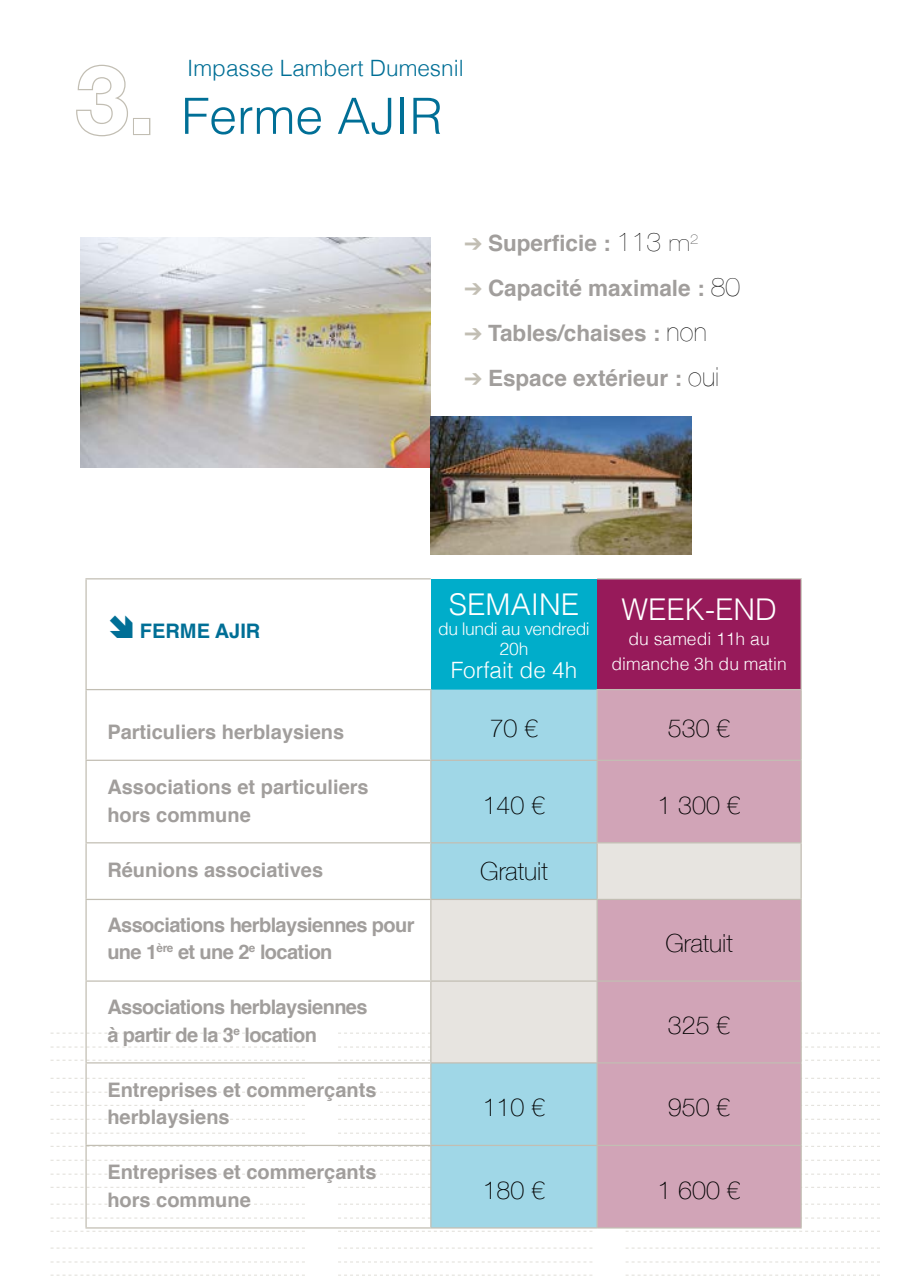
<style>
.page{position:relative;width:922px;height:1276px;background:#fff}
.page>*{position:absolute;margin:0;border:0;box-sizing:border-box;transform-origin:0 0}
.t1{font:300 50px "Helvetica";color:#006f96}
.t2{font:300 30px "Helvetica";color:#fff}
.t3{font:100 25px "Helvetica Neue";color:#000}
.t4{font:700 22.5px "Helvetica";color:#a19e9c}
.t5{font:300 22.5px "Helvetica";color:#006f96}
.t6{font:300 22.5px "Helvetica";color:#fff}
.t7{font:700 20px/27.5px "Helvetica";color:#a19e9c}
.t8{font:700 20px/27.5px "Helvetica";letter-spacing:-.03em;color:#a19e9c}
.t9{font:700 20px "Helvetica";color:#006f96}
.t10{font:300 17.5px/25px "Helvetica";color:#fff;text-align:center}
.t11{font:300 17.5px/20px "Helvetica";letter-spacing:-.03em;color:#fff;text-align:center}
.s1{font-family:"Helvetica Neue";font-weight:700;font-size:95px;color:#fff}
.s2{color:#c2beb3}
.s3{font-family:"Helvetica Neue";font-weight:200;font-size:26.25px;color:#000}
.s4{font-family:"Helvetica Neue";font-weight:900;font-stretch:expanded;color:#000}
</style>
<div class="page">
<svg style="left:76px;top:64px;width:52px;height:73px"></svg>
<div style="left:133px;top:118px;width:17px;height:17px;border:2px solid #c2beb3"></div>
<img style="left:81px;top:237px;width:350px;height:231px">
<img style="left:431px;top:417px;width:260px;height:137px">
<svg style="left:51px;top:1078px;width:254px;height:1px"></svg>
<svg style="left:51px;top:1032px;width:254px;height:1px"></svg>
<svg style="left:51px;top:1203px;width:254px;height:1px"></svg>
<svg style="left:51px;top:1247px;width:254px;height:1px"></svg>
<svg style="left:51px;top:1173px;width:254px;height:1px"></svg>
<svg style="left:51px;top:1132px;width:254px;height:1px"></svg>
<svg style="left:51px;top:1091px;width:254px;height:1px"></svg>
<svg style="left:51px;top:1046px;width:254px;height:1px"></svg>
<svg style="left:51px;top:1217px;width:254px;height:1px"></svg>
<svg style="left:51px;top:1261px;width:254px;height:1px"></svg>
<svg style="left:51px;top:1187px;width:254px;height:1px"></svg>
<svg style="left:51px;top:1146px;width:254px;height:1px"></svg>
<svg style="left:51px;top:1105px;width:254px;height:1px"></svg>
<svg style="left:51px;top:1059px;width:253px;height:1px"></svg>
<svg style="left:51px;top:1230px;width:253px;height:1px"></svg>
<svg style="left:51px;top:1274px;width:254px;height:1px"></svg>
<svg style="left:338px;top:1078px;width:92px;height:1px"></svg>
<svg style="left:338px;top:1032px;width:92px;height:1px"></svg>
<svg style="left:338px;top:1203px;width:92px;height:1px"></svg>
<svg style="left:338px;top:1247px;width:254px;height:1px"></svg>
<svg style="left:338px;top:1173px;width:92px;height:1px"></svg>
<svg style="left:338px;top:1132px;width:92px;height:1px"></svg>
<svg style="left:338px;top:1091px;width:92px;height:1px"></svg>
<svg style="left:338px;top:1046px;width:92px;height:1px"></svg>
<svg style="left:338px;top:1217px;width:92px;height:1px"></svg>
<svg style="left:338px;top:1261px;width:254px;height:1px"></svg>
<svg style="left:338px;top:1187px;width:92px;height:1px"></svg>
<svg style="left:338px;top:1146px;width:92px;height:1px"></svg>
<svg style="left:338px;top:1105px;width:92px;height:1px"></svg>
<svg style="left:339px;top:1059px;width:91px;height:1px"></svg>
<svg style="left:339px;top:1230px;width:253px;height:1px"></svg>
<svg style="left:338px;top:1274px;width:254px;height:1px"></svg>
<svg style="left:801px;top:1078px;width:78px;height:1px"></svg>
<svg style="left:801px;top:1032px;width:78px;height:1px"></svg>
<svg style="left:801px;top:1203px;width:78px;height:1px"></svg>
<svg style="left:626px;top:1247px;width:253px;height:1px"></svg>
<svg style="left:801px;top:1173px;width:78px;height:1px"></svg>
<svg style="left:801px;top:1132px;width:78px;height:1px"></svg>
<svg style="left:801px;top:1091px;width:78px;height:1px"></svg>
<svg style="left:801px;top:1046px;width:78px;height:1px"></svg>
<svg style="left:801px;top:1217px;width:78px;height:1px"></svg>
<svg style="left:626px;top:1261px;width:253px;height:1px"></svg>
<svg style="left:801px;top:1187px;width:78px;height:1px"></svg>
<svg style="left:801px;top:1146px;width:78px;height:1px"></svg>
<svg style="left:801px;top:1105px;width:78px;height:1px"></svg>
<svg style="left:801px;top:1059px;width:78px;height:1px"></svg>
<svg style="left:626px;top:1230px;width:253px;height:1px"></svg>
<svg style="left:626px;top:1274px;width:253px;height:1px"></svg>
<div style="left:431px;top:579px;width:166px;height:110px;background:#00adca"></div>
<div style="left:597px;top:579px;width:204px;height:110px;background:#971a5a"></div>
<div style="left:431px;top:689px;width:165px;height:538px;background:#a0d7e7"></div>
<div style="left:597px;top:690px;width:203px;height:537px;background:#d1a4b7"></div>
<svg style="left:431px;top:843px;width:369px;height:219px;background:#d5c8cf"></svg>
<hr style="left:85px;top:578px;width:346px;height:1px;background:#c2beb3">
<hr style="left:85px;top:579px;width:2px;height:110px;background:#c2beb3">
<hr style="left:597px;top:578px;width:204px;height:1px;background:#c2beb3">
<hr style="left:800px;top:579px;width:1px;height:110px;background:#c2beb3">
<hr style="left:85px;top:689px;width:346px;height:1px;background:#c2beb3">
<hr style="left:85px;top:690px;width:2px;height:69px;background:#c2beb3">
<hr style="left:430px;top:690px;width:1px;height:69px;background:#c2beb3">
<hr style="left:596px;top:689px;width:205px;height:1px;background:#c2beb3">
<hr style="left:596px;top:690px;width:1px;height:69px;background:#c2beb3">
<hr style="left:800px;top:690px;width:1px;height:69px;background:#c2beb3">
<hr style="left:85px;top:759px;width:346px;height:2px;background:#c2beb3">
<hr style="left:85px;top:761px;width:2px;height:81px;background:#c2beb3">
<hr style="left:431px;top:759px;width:166px;height:2px;background:#c2beb3">
<hr style="left:430px;top:761px;width:1px;height:81px;background:#c2beb3">
<hr style="left:597px;top:759px;width:204px;height:2px;background:#c2beb3">
<hr style="left:596px;top:761px;width:1px;height:81px;background:#c2beb3">
<hr style="left:800px;top:761px;width:1px;height:81px;background:#c2beb3">
<hr style="left:85px;top:842px;width:346px;height:1px;background:#c2beb3">
<hr style="left:85px;top:843px;width:2px;height:56px;background:#c2beb3">
<hr style="left:431px;top:842px;width:166px;height:1px;background:#c2beb3">
<hr style="left:430px;top:843px;width:1px;height:56px;background:#c2beb3">
<hr style="left:597px;top:842px;width:204px;height:1px;background:#c2beb3">
<hr style="left:596px;top:843px;width:1px;height:56px;background:#c2beb3">
<hr style="left:800px;top:843px;width:1px;height:56px;background:#c2beb3">
<hr style="left:85px;top:899px;width:346px;height:1px;background:#c2beb3">
<hr style="left:85px;top:900px;width:2px;height:80px;background:#c2beb3">
<hr style="left:597px;top:899px;width:204px;height:1px;background:#c2beb3">
<hr style="left:800px;top:900px;width:1px;height:80px;background:#c2beb3">
<hr style="left:85px;top:980px;width:346px;height:1px;background:#c2beb3">
<hr style="left:85px;top:981px;width:2px;height:81px;background:#c2beb3">
<hr style="left:597px;top:980px;width:204px;height:1px;background:#c2beb3">
<hr style="left:800px;top:981px;width:1px;height:81px;background:#c2beb3">
<hr style="left:85px;top:1062px;width:346px;height:1px;background:#c2beb3">
<hr style="left:85px;top:1063px;width:2px;height:81px;background:#c2beb3">
<hr style="left:431px;top:1062px;width:166px;height:1px;background:#c2beb3">
<hr style="left:430px;top:1063px;width:1px;height:81px;background:#c2beb3">
<hr style="left:597px;top:1062px;width:204px;height:1px;background:#c2beb3">
<hr style="left:596px;top:1063px;width:1px;height:81px;background:#c2beb3">
<hr style="left:800px;top:1063px;width:1px;height:81px;background:#c2beb3">
<hr style="left:85px;top:1144px;width:346px;height:2px;background:#c2beb3">
<hr style="left:85px;top:1146px;width:2px;height:81px;background:#c2beb3">
<hr style="left:431px;top:1144px;width:166px;height:2px;background:#c2beb3">
<hr style="left:430px;top:1146px;width:1px;height:81px;background:#c2beb3">
<hr style="left:597px;top:1144px;width:204px;height:2px;background:#c2beb3">
<hr style="left:596px;top:1146px;width:1px;height:81px;background:#c2beb3">
<hr style="left:800px;top:1146px;width:1px;height:81px;background:#c2beb3">
<hr style="left:85px;top:1227px;width:346px;height:1px;background:#c2beb3">
<hr style="left:597px;top:1227px;width:204px;height:1px;background:#c2beb3">
<hr style="left:431px;top:899px;width:166px;height:1px;background:#c2beb3">
<hr style="left:430px;top:900px;width:1px;height:80px;background:#c2beb3">
<hr style="left:596px;top:900px;width:1px;height:80px;background:#c2beb3">
<hr style="left:431px;top:1227px;width:166px;height:1px;background:#c2beb3">
<hr style="left:431px;top:980px;width:166px;height:1px;background:#c2beb3">
<hr style="left:430px;top:981px;width:1px;height:81px;background:#c2beb3">
<hr style="left:596px;top:981px;width:1px;height:81px;background:#c2beb3">
<p class="t5" style="left:187px;top:49px;width:278px">Impasse Lambert Dumesnil</p>
<h1 class="t1" style="left:76px;top:73px;width:368px"><span class="s1">3.</span> Ferme AJIR</h1>
<p class="t9" style="left:107px;top:615px;width:154px">➔ FERME AJIR</p>
<p class="t4" style="left:464px;top:225px;width:235px"><span class="s2">➔</span> Superficie : <span class="s3">113</span> <span class="s4">m</span><sup>2</sup></p>
<p class="t4" style="left:464px;top:270px;width:277px"><span class="s2">➔</span> Capacité maximale : <span class="s3">80</span></p>
<p class="t4" style="left:464px;top:315px;width:244px"><span class="s2">➔</span> Tables/chaises : <span class="s3">non</span></p>
<p class="t4" style="left:464px;top:360px;width:256px"><span class="s2">➔</span> Espace extérieur : <span class="s3">oui</span></p>
<h2 class="t2" style="left:449px;top:579px;width:131px">SEMAINE</h2>
<p class="t11" style="left:438px;top:617px;width:153px">du lundi au vendredi<br>20h</p>
<p class="t6" style="left:450px;top:650px;width:128px">Forfait de 4h</p>
<h2 class="t2" style="left:621px;top:584px;width:156px">WEEK-END</h2>
<p class="t10" style="left:611px;top:625px;width:177px">du samedi 11h au dimanche 3h du matin</p>
<p class="t7" style="left:107px;top:718px;width:238px">Particuliers herblaysiens</p>
<p class="t3" style="left:489px;top:709px;width:50px">70 €</p>
<p class="t3" style="left:667px;top:709px;width:64px">530 €</p>
<p class="t7" style="left:107px;top:773px;width:263px">Associations et particuliers hors commune</p>
<p class="t3" style="left:482px;top:786px;width:64px">140 €</p>
<p class="t3" style="left:657px;top:786px;width:85px">1 300 €</p>
<p class="t7" style="left:107px;top:856px;width:217px">Réunions associatives</p>
<p class="t3" style="left:480px;top:852px;width:69px">Gratuit</p>
<p class="t8" style="left:107px;top:911px;width:309px">Associations herblaysiennes pour une 1<sup>ère</sup> et une 2<sup>e</sup> location</p>
<p class="t8" style="left:107px;top:993px;width:262px">Associations herblaysiennes à partir de la 3<sup>e</sup> location</p>
<p class="t3" style="left:665px;top:924px;width:69px">Gratuit</p>
<p class="t3" style="left:667px;top:1006px;width:64px">325 €</p>
<p class="t7" style="left:107px;top:1076px;width:270px">Entreprises et commerçants herblaysiens</p>
<p class="t7" style="left:107px;top:1158px;width:270px">Entreprises et commerçants hors commune</p>
<p class="t3" style="left:482px;top:1088px;width:64px">110 €</p>
<p class="t3" style="left:667px;top:1088px;width:64px">950 €</p>
<p class="t3" style="left:482px;top:1171px;width:64px">180 €</p>
<p class="t3" style="left:657px;top:1171px;width:85px">1 600 €</p>
</div>
